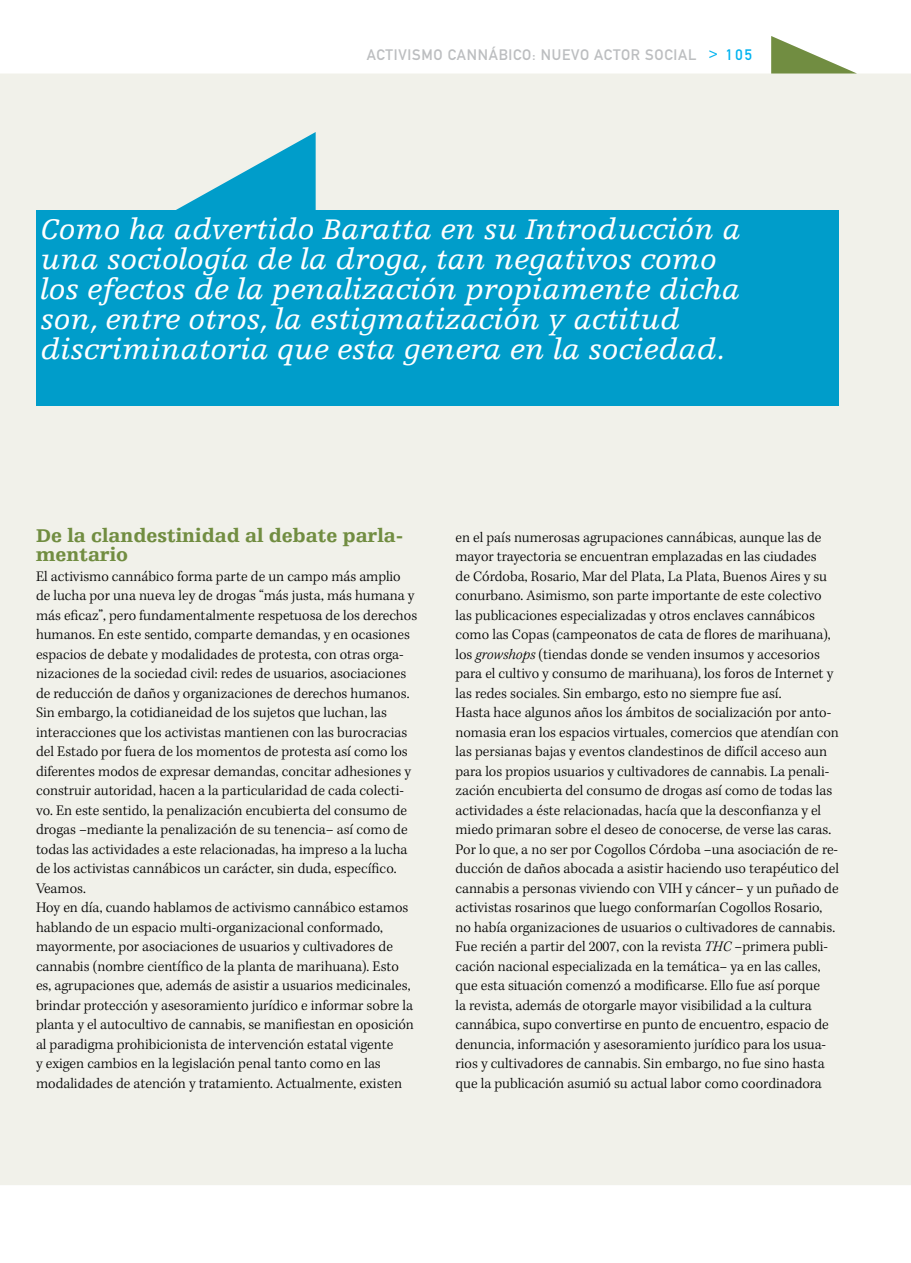
<style>
.page{position:relative;width:911px;height:1263px;background:#fff}
.page>*{position:absolute;margin:0;border:0;box-sizing:border-box;transform-origin:0 0}
.t1{font:italic 30px/30px "Egyptienne F";color:#fff}
.t2{font:900 19.5px/19.5px "Egyptienne F";color:#718d41}
.t3{font:300 15px/19.5px "Kepler Std";color:#000}
.t4{font:15px "DIN Mittelschrift";letter-spacing:.05em;color:#bcbec0}
.s1{color:#00b3f0}
.s2{font-style:italic}
</style>
<div class="page">
<div style="left:0;top:73px;width:911px;height:1112px;background:#f1f1ea"></div>
<svg style="left:771px;top:36px;width:86px;height:38px"></svg>
<div style="left:36px;top:210px;width:803px;height:195px;background:#009dca"></div>
<svg style="left:176px;top:132px;width:140px;height:78px"></svg>
<p class="t4" style="left:367px;top:46px;width:387px">ACTIVISMO CANNÁBICO: NUEVO ACTOR SOCIAL <span class="s1">&gt; 105</span></p>
<p class="t1" style="left:40px;top:214px;width:702px">Como ha advertido Baratta en su Introducción a una sociología de la droga, tan negativos como los efectos de la penalización propiamente dicha son, entre otros, la estigmatización y actitud discriminatoria que esta genera en la sociedad.</p>
<p class="t2" style="left:36px;top:526px;width:369px">De la clandestinidad al debate parla&shy;mentario</p>
<p class="t3" style="left:36px;top:567px;width:383px">El activismo cannábico forma parte de un campo más amplio de lucha por una nueva ley de drogas “más justa, más humana y más eficaz”, pero fundamentalmente respetuosa de los derechos humanos. En este sentido, comparte demandas, y en ocasiones espacios de debate y modalidades de protesta, con otras orga&shy;nizaciones de la sociedad civil: redes de usuarios, asociaciones de reducción de daños y organizaciones de derechos humanos.<br>Sin embargo, la cotidianeidad de los sujetos que luchan, las interacciones que los activistas mantienen con las burocracias del Estado por fuera de los momentos de protesta así como los diferentes modos de expresar demandas, concitar adhesiones y construir autoridad, hacen a la particularidad de cada colecti&shy;vo. En este sentido, la penalización encubierta del consumo de drogas –mediante la penalización de su tenencia– así como de todas las actividades a este relacionadas, ha impreso a la lucha de los activistas cannábicos un carácter, sin duda, específico.<br>Veamos.<br>Hoy en día, cuando hablamos de activismo cannábico estamos hablando de un espacio multi-organizacional conformado, mayormente, por asociaciones de usuarios y cultivadores de cannabis (nombre científico de la planta de marihuana). Esto es, agrupaciones que, además de asistir a usuarios medicinales, brindar protección y asesoramiento jurídico e informar sobre la planta y el autocultivo de cannabis, se manifiestan en oposición al paradigma prohibicionista de intervención estatal vigente<br>y exigen cambios en la legislación penal tanto como en las modalidades de atención y tratamiento. Actualmente, existen</p>
<p class="t3" style="left:455px;top:528px;width:385px">en el país numerosas agrupaciones cannábicas, aunque las de mayor trayectoria se encuentran emplazadas en las ciudades<br>de Córdoba, Rosario, Mar del Plata, La Plata, Buenos Aires y su conurbano. Asimismo, son parte importante de este colectivo las publicaciones especializadas y otros enclaves cannábicos como las Copas (campeonatos de cata de flores de marihuana), los <span class="s2">growshops</span> (tiendas donde se venden insumos y accesorios para el cultivo y consumo de marihuana), los foros de Internet y las redes sociales. Sin embargo, esto no siempre fue así.<br>Hasta hace algunos años los ámbitos de socialización por anto&shy;nomasia eran los espacios virtuales, comercios que atendían con las persianas bajas y eventos clandestinos de difícil acceso aun para los propios usuarios y cultivadores de cannabis. La penali&shy;zación encubierta del consumo de drogas así como de todas las actividades a éste relacionadas, hacía que la desconfianza y el miedo primaran sobre el deseo de conocerse, de verse las caras.<br>Por lo que, a no ser por Cogollos Córdoba –una asociación de re&shy;ducción de daños abocada a asistir haciendo uso terapéutico del cannabis a personas viviendo con VIH y cáncer– y un puñado de activistas rosarinos que luego conformarían Cogollos Rosario, no había organizaciones de usuarios o cultivadores de cannabis.<br>Fue recién a partir del 2007, con la revista <span class="s2">THC</span> –primera publi&shy;cación nacional especializada en la temática– ya en las calles, que esta situación comenzó a modificarse. Ello fue así porque<br>la revista, además de otorgarle mayor visibilidad a la cultura cannábica, supo convertirse en punto de encuentro, espacio de denuncia, información y asesoramiento jurídico para los usua&shy;rios y cultivadores de cannabis. Sin embargo, no fue sino hasta que la publicación asumió su actual labor como coordinadora</p>
</div>
